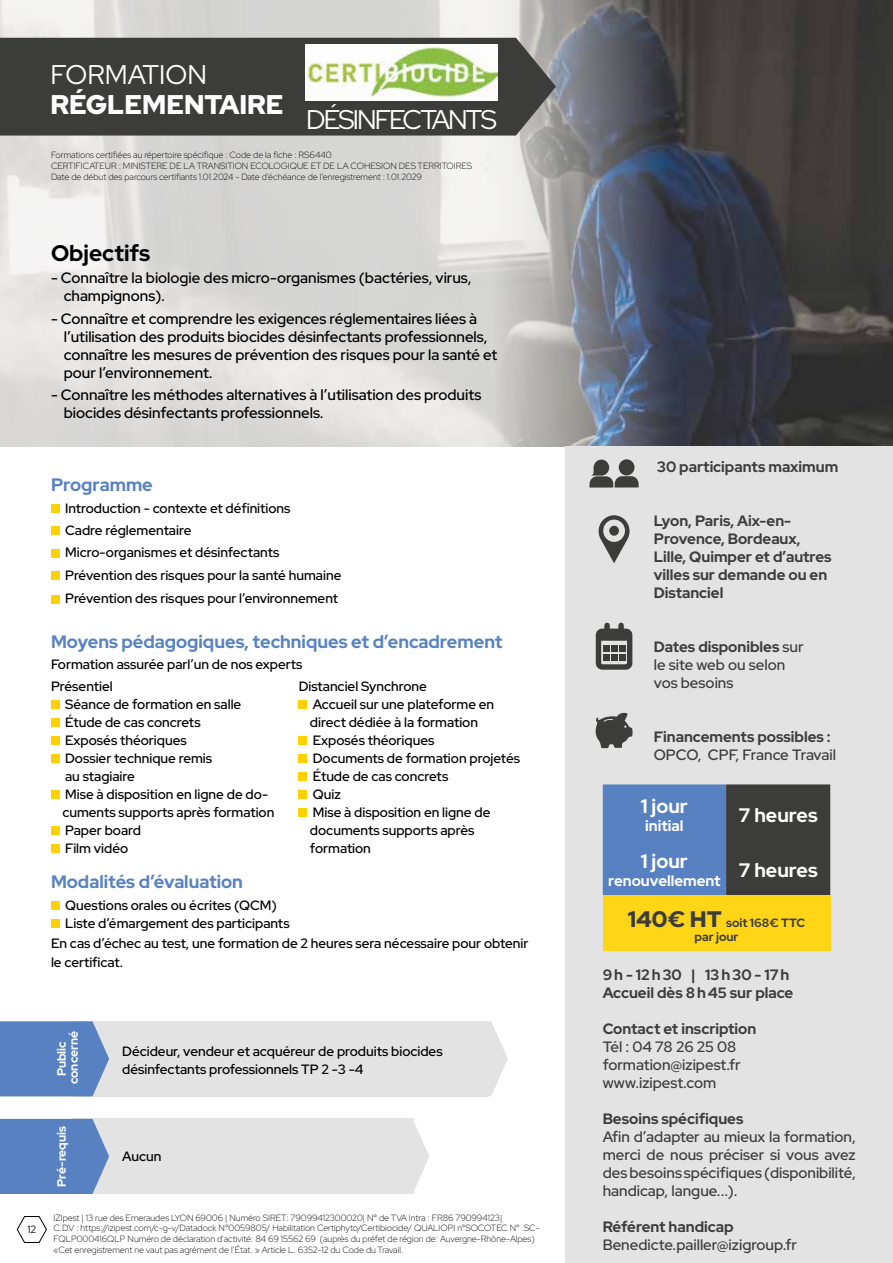
<style>
.page{position:relative;width:893px;height:1263px;background:#fff}
.page>*{position:absolute;margin:0;border:0;box-sizing:border-box;transform-origin:0 0}
.t1{font:900 27px "Red Hat Display";color:#fff}
.t2{font:27px "Red Hat Display";letter-spacing:-.07em;color:#fff}
.t3{font:27px "Red Hat Display";color:#fff}
.t4{font:800 22.5px "Red Hat Display";color:#000}
.t5{font:800 19.5px "Red Hat Display";color:#fff}
.t6{font:700 19.5px "Red Hat Display";color:#fff}
.t7{font:800 18px "Red Hat Display";color:#5881c1}
.t8{font:500 15px/18px "Red Hat Display";color:#000}
.t9{font:600 15px/18px "Red Hat Display";color:#3c3c3b}
.t10{font:800 15px/18px "Red Hat Display";color:#3c3c3b}
.t11{font:700 15px "Red Hat Display";color:#fff}
.t12{font:500 13.5px/18px "Red Hat Display";color:#000}
.t13{font:800 12px/14.4px "Red Hat Display";color:#3c3c3b;text-align:center}
.t14{font:800 12px "Red Hat Display";color:#fff}
.t15{font:10.5px "Red Hat Display";color:#000}
.t16{font:300 9px/10.8px "Red Hat Display";color:#000}
.s1{font-weight:800}
.s2{font-weight:900;font-size:22.5px}
</style>
<div class="page">
<img style="left:716px;top:0;width:176px;height:446px">
<svg style="left:0;top:0;width:716px;height:446px;background:#b9babc"></svg>
<div style="left:566px;top:446px;width:327px;height:817px;background:#e3e3e3"></div>
<div style="left:0;top:38px;width:556px;height:98px;background:#3c3c3b"></div>
<svg style="left:892px;top:38px;width:1px;height:98px"></svg>
<svg style="left:590px;top:459px;width:49px;height:29px"></svg>
<svg style="left:598px;top:515px;width:32px;height:48px"></svg>
<div style="left:609px;top:526px;width:10px;height:10px;background:#3c3c3b;border-radius:50%"></div>
<div style="left:596px;top:629px;width:36px;height:41px;border:5px solid #3c3c3b;border-radius:4px"></div>
<svg style="left:598px;top:631px;width:32px;height:10px"></svg>
<div style="left:604px;top:625px;width:6px;height:9px;background:#3c3c3b"></div>
<div style="left:618px;top:625px;width:6px;height:9px;background:#3c3c3b"></div>
<div style="left:603px;top:645px;width:6px;height:7px;background:#3c3c3b"></div>
<div style="left:611px;top:645px;width:6px;height:7px;background:#3c3c3b"></div>
<div style="left:619px;top:645px;width:6px;height:7px;background:#3c3c3b"></div>
<svg style="left:603px;top:654px;width:22px;height:6px"></svg>
<svg style="left:596px;top:712px;width:37px;height:36px"></svg>
<img style="left:305px;top:45px;width:192px;height:55px">
<div style="left:51px;top:504px;width:9px;height:9px;background:#ffd100"></div>
<div style="left:51px;top:527px;width:9px;height:8px;background:#ffd100"></div>
<div style="left:51px;top:549px;width:9px;height:8px;background:#ffd100"></div>
<div style="left:51px;top:571px;width:9px;height:9px;background:#ffd100"></div>
<div style="left:51px;top:595px;width:9px;height:8px;background:#ffd100"></div>
<div style="left:51px;top:700px;width:9px;height:9px;background:#ffd100"></div>
<div style="left:51px;top:718px;width:9px;height:9px;background:#ffd100"></div>
<div style="left:51px;top:736px;width:9px;height:9px;background:#ffd100"></div>
<div style="left:51px;top:754px;width:9px;height:9px;background:#ffd100"></div>
<div style="left:51px;top:790px;width:9px;height:9px;background:#ffd100"></div>
<div style="left:51px;top:826px;width:9px;height:9px;background:#ffd100"></div>
<div style="left:51px;top:844px;width:9px;height:9px;background:#ffd100"></div>
<div style="left:299px;top:700px;width:8px;height:9px;background:#ffd100"></div>
<div style="left:299px;top:736px;width:8px;height:9px;background:#ffd100"></div>
<div style="left:299px;top:754px;width:8px;height:9px;background:#ffd100"></div>
<div style="left:299px;top:772px;width:8px;height:9px;background:#ffd100"></div>
<div style="left:299px;top:790px;width:8px;height:9px;background:#ffd100"></div>
<div style="left:299px;top:808px;width:8px;height:9px;background:#ffd100"></div>
<div style="left:51px;top:902px;width:9px;height:8px;background:#ffd100"></div>
<div style="left:51px;top:920px;width:9px;height:8px;background:#ffd100"></div>
<svg style="left:603px;top:784px;width:227px;height:111px;background:#4b6184"></svg>
<div style="left:603px;top:895px;width:227px;height:55px;background:#ffd518"></div>
<div style="left:74px;top:1119px;width:340px;height:75px;background:#e3e3e3"></div>
<svg style="left:414px;top:1123px;width:15px;height:67px"></svg>
<svg style="left:0;top:1119px;width:109px;height:75px;background:#6288c3"></svg>
<div style="left:74px;top:1021px;width:414px;height:75px;background:#e3e3e3"></div>
<svg style="left:0;top:1021px;width:109px;height:75px;background:#6288c3"></svg>
<svg style="left:488px;top:1021px;width:20px;height:75px"></svg>
<svg style="left:17px;top:1216px;width:30px;height:27px"></svg>
<h1 class="t3" style="left:50px;top:57px;width:158px">FORMATION</h1>
<h1 class="t1" style="left:50px;top:87px;width:235px">RÉGLEMENTAIRE</h1>
<h1 class="t2" style="left:306px;top:102px;width:192px">DÉSINFECTANTS</h1>
<p class="t16" style="left:51px;top:149px;width:422px">Formations certifiées au répertoire spécifique : Code de la fiche : RS6440<br>CERTIFICATEUR : MINISTERE DE LA TRANSITION ECOLOGIQUE ET DE LA COHESION DES TERRITOIRES<br>Date de début des parcours certifiants 1.01.2024 - Date d’échéance de l’enregistrement : 1.01.2029</p>
<h2 class="t4" style="left:51px;top:238px;width:101px">Objectifs</h2>
<p class="t8" style="left:64px;top:269px;width:409px;text-indent:-13px">- Connaître la biologie des micro-organismes (bactéries, virus, champignons).</p>
<p class="t8" style="left:64px;top:309px;width:435px;text-indent:-13px">- Connaître et comprendre les exigences réglementaires liées à l’utilisation des produits biocides désinfectants professionnels, connaître les mesures de prévention des risques pour la santé et pour l’environnement.</p>
<p class="t8" style="left:64px;top:385px;width:419px;text-indent:-13px">- Connaître les méthodes alternatives à l’utilisation des produits biocides désinfectants professionnels.</p>
<h3 class="t7" style="left:51px;top:473px;width:103px">Programme</h3>
<p class="t12" style="left:65px;top:497px;width:278px;line-height:22.2px">Introduction - contexte et définitions<br>Cadre réglementaire<br>Micro-organismes et désinfectants Prévention des risques pour la santé humaine</p>
<p class="t12" style="left:65px;top:589px;width:274px">Prévention des risques pour l’environnement</p>
<h3 class="t7" style="left:51px;top:630px;width:453px">Moyens pédagogiques, techniques et d’encadrement</h3>
<p class="t12" style="left:51px;top:654px;width:253px;line-height:21.3px">Formation assurée parl’un de nos experts<br>Présentiel</p>
<p class="t12" style="left:62px;top:695px;width:214px">Séance de formation en salle<br>Étude de cas concrets<br>Exposés théoriques<br>Dossier technique remis<br>au stagiaire<br>Mise à disposition en ligne de do&shy;cuments supports après formation<br>Paper board<br>Film vidéo</p>
<p class="t12" style="left:310px;top:677px;width:212px;text-indent:-11px">Distanciel Synchrone<br>Accueil sur une plateforme en direct dédiée à la formation<br>Exposés théoriques<br>Documents de formation projetés<br>Étude de cas concrets<br>Quiz<br>Mise à disposition en ligne de documents supports après formation</p>
<h3 class="t7" style="left:51px;top:870px;width:193px">Modalités d’évaluation</h3>
<p class="t12" style="left:65px;top:896px;width:226px">Questions orales ou écrites (QCM)<br>Liste d’émargement des participants</p>
<p class="t12" style="left:51px;top:933px;width:479px;line-height:19.5px">En cas d’échec au test, une formation de 2 heures sera nécessaire pour obtenir le certificat.</p>
<p class="t15" style="left:28px;top:1222px;width:10px">12</p>
<p class="t14" style="left:66px;top:1084px;width:54px;rotate:-90deg">concerné</p>
<p class="t14" style="left:54px;top:1076px;width:36px;rotate:-90deg">Public</p>
<p class="t14" style="left:54px;top:1187px;width:62px;rotate:-90deg">Pré-requis</p>
<p class="t12" style="left:122px;top:1042px;width:322px">Décideur, vendeur et acquéreur de produits biocides</p>
<p class="t12" style="left:122px;top:1060px;width:243px">désinfectants professionnels TP 2 -3 -4</p>
<p class="t12" style="left:122px;top:1146px;width:41px">Aucun</p>
<p class="t16" style="left:54px;top:1212px;width:488px">IZIpest | 13 rue des Emeraudes LYON 69006 | Numéro SIRET: 79099412300020| N° de TVA Intra : FR86 790994123|<br>C.D.V : https://izipest.com/c-g-v/Datadock N°0059805/ Habilitation Certiphyto/Certibiocide/ QUALIOPI n°SOCOTEC N° .SC-FQLP000416QLP Numéro de déclaration d'activité: 84 69 15562 69 (auprès du préfet de région de: Auvergne-Rhône-Alpes) «Cet enregistrement ne vaut pas agrément de l’État. » Article L. 6352-12 du Code du Travail.</p>
<p class="t10" style="left:657px;top:458px;width:183px">30 participants maximum</p>
<p class="t10" style="left:654px;top:512px;width:179px">Lyon, Paris, Aix-en-<br>Provence, Bordeaux,<br>Lille, Quimper et d’autres villes sur demande ou en<br>Distanciel</p>
<p class="t9" style="left:654px;top:638px;width:151px"><span class="s1">Dates disponibles</span> sur le site web ou selon vos besoins</p>
<p class="t10" style="left:654px;top:728px;width:178px">Financements possibles :</p>
<p class="t9" style="left:654px;top:746px;width:184px">OPCO, CPF, France Travail</p>
<h3 class="t6" style="left:641px;top:793px;width:49px">1 jour</h3>
<p class="t11" style="left:645px;top:816px;width:40px">initial</p>
<h3 class="t5" style="left:739px;top:802px;width:80px">7 heures</h3>
<h3 class="t6" style="left:641px;top:849px;width:49px">1 jour</h3>
<p class="t11" style="left:608px;top:871px;width:114px">renouvellement</p>
<h3 class="t5" style="left:739px;top:858px;width:80px">7 heures</h3>
<p class="t13" style="left:628px;top:915px;width:179px"><span class="s2">140€ HT</span> soit 168€ TTC par jour</p>
<p class="t10" style="left:603px;top:966px;width:192px">9h-12h30 | 13h30-17h<br>Accueil dès 8h45 sur place</p>
<p class="t10" style="left:603px;top:1020px;width:155px">Contact et inscription</p>
<p class="t9" style="left:603px;top:1038px;width:139px">Tél : 04 78 26 25 08 formation@izipest.fr www.izipest.com</p>
<p class="t10" style="left:603px;top:1110px;width:142px">Besoins spécifiques</p>
<p class="t9" style="left:603px;top:1128px;width:254px;text-align:justify">Afin d’adapter au mieux la formation, merci de nous préciser si vous avez des besoins spécifiques (disponibilité, handicap, langue...).</p>
<p class="t10" style="left:603px;top:1218px;width:132px">Référent handicap</p>
<p class="t9" style="left:603px;top:1236px;width:196px">Benedicte.pailler@izigroup.fr</p>
</div>
